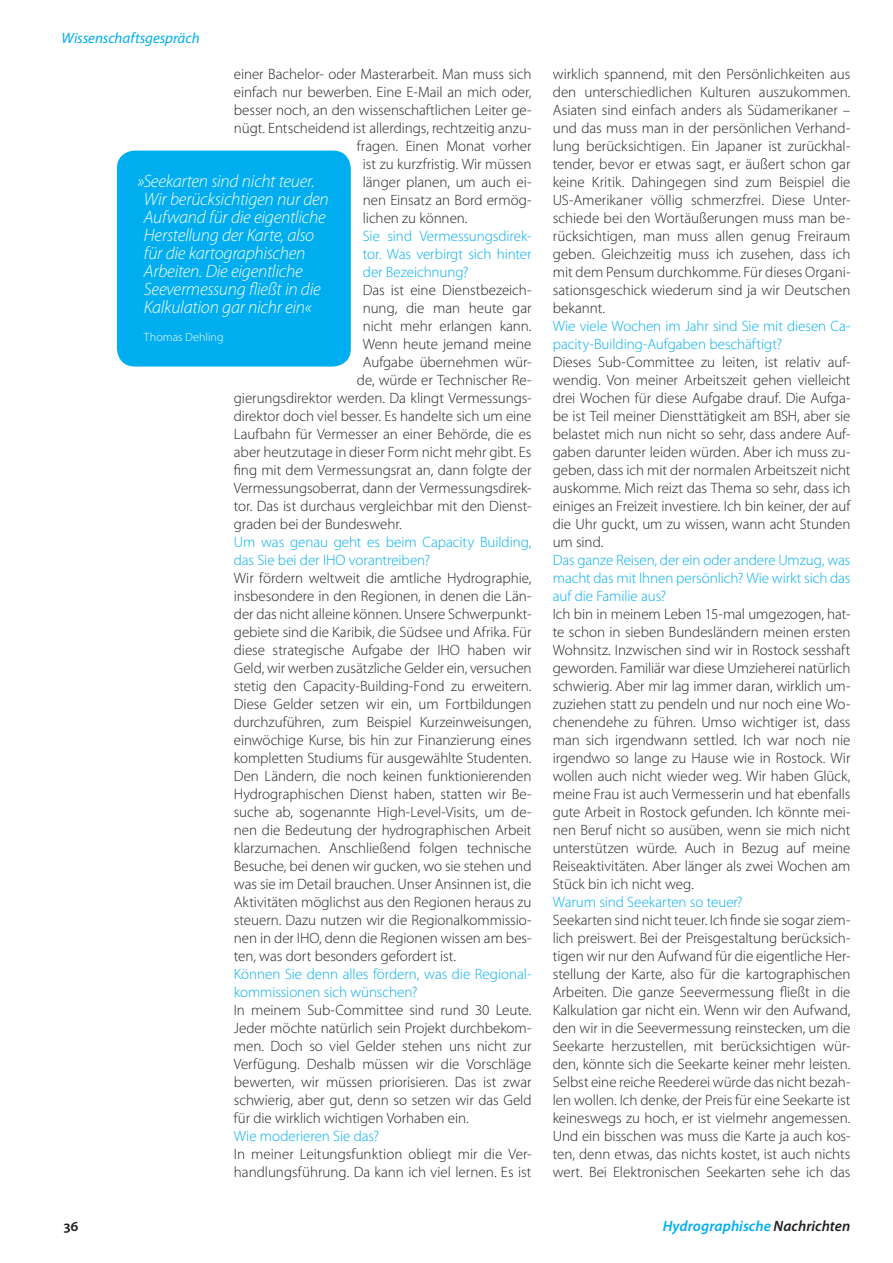
<style>
.page{position:relative;width:893px;height:1263px;background:#fff}
.page>*{position:absolute;margin:0;border:0;box-sizing:border-box;transform-origin:0 0}
.t1{font:italic 300 18px/18px "Myriad Pro";letter-spacing:-.015em;color:#fff}
.t2{font:300 15px/18px "Myriad Pro";letter-spacing:-.005em;color:#231f20;text-align:justify}
.t3{font:300 15px/18px "Myriad Pro";letter-spacing:-.005em;color:#00aeef}
.t4{font:italic 600 15px "Myriad Pro";letter-spacing:.005em;color:#00aeef}
.t5{font:italic 15px "Myriad Pro";letter-spacing:-.005em;color:#00aeef}
.t6{font:600 15px "Myriad Pro";color:#231f20}
.t7{font:300 12px "Myriad Pro";letter-spacing:.005em;color:#fff}
.s1{color:#231f20}
</style>
<div class="page">
<div style="left:117px;top:151px;width:234px;height:216px;background:#00aeef;border-radius:18px"></div>
<p class="t5" style="left:62px;top:28px;width:140px">Wissenschaftsgespräch</p>
<p class="t2" style="left:234px;top:64px;width:299px">einer Bachelor- oder Masterarbeit. Man muss sich</p>
<p class="t2" style="left:234px;top:82px;width:299px">einfach nur bewerben. Eine E-Mail an mich oder,</p>
<p class="t2" style="left:234px;top:100px;width:299px">besser noch, an den wissenschaftlichen Leiter ge-</p>
<p class="t2" style="left:234px;top:118px;width:299px">nügt. Entscheidend ist allerdings, rechtzeitig anzu-</p>
<p class="t2" style="left:357px;top:136px;width:176px">fragen. Einen Monat vorher</p>
<p class="t2" style="left:363px;top:154px;width:170px">ist zu kurzfristig. Wir müssen</p>
<p class="t2" style="left:363px;top:172px;width:170px">länger planen, um auch ei-</p>
<p class="t2" style="left:363px;top:190px;width:170px">nen Einsatz an Bord ermög-</p>
<p class="t2" style="left:363px;top:208px;width:106px">lichen zu können.</p>
<p class="t3" style="left:363px;top:226px;width:170px;text-align:justify">Sie sind Vermessungsdirek&shy;tor. Was verbirgt sich hinter der Bezeichnung?</p>
<p class="t2" style="left:363px;top:280px;width:170px">Das ist eine Dienstbezeich-</p>
<p class="t2" style="left:363px;top:298px;width:170px">nung, die man heute gar</p>
<p class="t2" style="left:363px;top:316px;width:170px">nicht mehr erlangen kann.</p>
<p class="t2" style="left:363px;top:334px;width:170px">Wenn heute jemand meine</p>
<p class="t2" style="left:363px;top:352px;width:170px">Aufgabe übernehmen wür-</p>
<p class="t2" style="left:357px;top:370px;width:176px">de, würde er Technischer Re-</p>
<p class="t2" style="left:234px;top:388px;width:299px">gierungsdirektor werden. Da klingt Vermessungs-</p>
<p class="t2" style="left:234px;top:406px;width:299px">direktor doch viel besser. Es handelte sich um eine</p>
<p class="t2" style="left:234px;top:424px;width:299px">Laufbahn für Vermesser an einer Behörde, die es</p>
<p class="t2" style="left:234px;top:442px;width:299px">aber heutzutage in dieser Form nicht mehr gibt. Es</p>
<p class="t2" style="left:234px;top:460px;width:299px">fing mit dem Vermessungsrat an, dann folgte der</p>
<p class="t2" style="left:234px;top:478px;width:299px">Vermessungsoberrat, dann der Vermessungsdirek-</p>
<p class="t2" style="left:234px;top:496px;width:299px">tor. Das ist durchaus vergleichbar mit den Dienst-</p>
<p class="t2" style="left:234px;top:514px;width:169px">graden bei der Bundeswehr.</p>
<p class="t3" style="left:234px;top:532px;width:299px">Um was genau geht es beim Capacity Building, das Sie bei der IHO vorantreiben?</p>
<p class="t2" style="left:234px;top:568px;width:299px">Wir fördern weltweit die amtliche Hydrographie, insbesondere in den Regionen, in denen die Län&shy;der das nicht alleine können. Unsere Schwerpunkt&shy;gebiete sind die Karibik, die Südsee und Afrika. Für diese strategische Aufgabe der IHO haben wir Geld, wir werben zusätzliche Gelder ein, versuchen stetig den Capacity-Building-Fond zu erweitern.<br>Diese Gelder setzen wir ein, um Fortbildungen durchzuführen, zum Beispiel Kurzeinweisungen, einwöchige Kurse, bis hin zur Finanzierung eines kompletten Studiums für ausgewählte Studenten.<br>Den Ländern, die noch keinen funktionierenden Hydrographischen Dienst haben, statten wir Be&shy;suche ab, sogenannte High-Level-Visits, um de&shy;nen die Bedeutung der hydrographischen Arbeit klarzumachen. Anschließend folgen technische Besuche, bei denen wir gucken, wo sie stehen und was sie im Detail brauchen. Unser Ansinnen ist, die Aktivitäten möglichst aus den Regionen heraus zu steuern. Dazu nutzen wir die Regionalkommissio&shy;nen in der IHO, denn die Regionen wissen am bes&shy;ten, was dort besonders gefordert ist.</p>
<p class="t3" style="left:234px;top:964px;width:299px">Können Sie denn alles fördern, was die Regional&shy;kommissionen sich wünschen?</p>
<p class="t2" style="left:234px;top:1000px;width:299px">In meinem Sub-Committee sind rund 30 Leute.<br>Jeder möchte natürlich sein Projekt durchbekom&shy;men. Doch so viel Gelder stehen uns nicht zur Verfügung. Deshalb müssen wir die Vorschläge bewerten, wir müssen priorisieren. Das ist zwar schwierig, aber gut, denn so setzen wir das Geld für die wirklich wichtigen Vorhaben ein.</p>
<p class="t3" style="left:234px;top:1126px;width:147px">Wie moderieren Sie das?</p>
<p class="t2" style="left:234px;top:1144px;width:299px">In meiner Leitungsfunktion obliegt mir die Ver&shy;handlungsführung. Da kann ich viel lernen. Es ist</p>
<p class="t1" style="left:144px;top:171px;width:186px;text-indent:-6px">»Seekarten sind nicht teuer.<br>Wir berücksichtigen nur den<br>Aufwand für die eigentliche<br>Herstellung der Karte, also für die kartographischen<br>Arbeiten. Die eigentliche<br>Seevermessung fließt in die<br>Kalkulation gar nichr ein«</p>
<p class="t7" style="left:144px;top:330px;width:81px">Thomas Dehling</p>
<p class="t2" style="left:553px;top:64px;width:299px">wirklich spannend, mit den Persönlichkeiten aus den unterschiedlichen Kulturen auszukommen.<br>Asiaten sind einfach anders als Südamerikaner – und das muss man in der persönlichen Verhand&shy;lung berücksichtigen. Ein Japaner ist zurückhal&shy;tender, bevor er etwas sagt, er äußert schon gar keine Kritik. Dahingegen sind zum Beispiel die US-Amerikaner völlig schmerzfrei. Diese Unter&shy;schiede bei den Wortäußerungen muss man be&shy;rücksichtigen, man muss allen genug Freiraum geben. Gleichzeitig muss ich zusehen, dass ich mit dem Pensum durchkomme. Für dieses Organi&shy;sationsgeschick wiederum sind ja wir Deutschen bekannt.</p>
<p class="t3" style="left:553px;top:316px;width:299px">Wie viele Wochen im Jahr sind Sie mit diesen Ca&shy;pacity-Building-Aufgaben beschäftigt?</p>
<p class="t2" style="left:553px;top:352px;width:299px">Dieses Sub-Committee zu leiten, ist relativ auf&shy;wendig. Von meiner Arbeitszeit gehen vielleicht drei Wochen für diese Aufgabe drauf. Die Aufga&shy;be ist Teil meiner Diensttätigkeit am BSH, aber sie belastet mich nun nicht so sehr, dass andere Auf&shy;gaben darunter leiden würden. Aber ich muss zu&shy;geben, dass ich mit der normalen Arbeitszeit nicht auskomme. Mich reizt das Thema so sehr, dass ich einiges an Freizeit investiere. Ich bin keiner, der auf die Uhr guckt, um zu wissen, wann acht Stunden um sind.</p>
<p class="t3" style="left:553px;top:550px;width:299px;text-align:justify">Das ganze Reisen, der ein oder andere Umzug, was macht das mit Ihnen persönlich? Wie wirkt sich das auf die Familie aus?</p>
<p class="t2" style="left:553px;top:604px;width:299px">Ich bin in meinem Leben 15-mal umgezogen, hat&shy;te schon in sieben Bundesländern meinen ersten Wohnsitz. Inzwischen sind wir in Rostock sesshaft geworden. Familiär war diese Umzieherei natürlich schwierig. Aber mir lag immer daran, wirklich um&shy;zuziehen statt zu pendeln und nur noch eine Wo&shy;chenendehe zu führen. Umso wichtiger ist, dass man sich irgendwann settled. Ich war noch nie irgendwo so lange zu Hause wie in Rostock. Wir wollen auch nicht wieder weg. Wir haben Glück, meine Frau ist auch Vermesserin und hat ebenfalls gute Arbeit in Rostock gefunden. Ich könnte mei&shy;nen Beruf nicht so ausüben, wenn sie mich nicht unterstützen würde. Auch in Bezug auf meine Reiseaktivitäten. Aber länger als zwei Wochen am Stück bin ich nicht weg.</p>
<p class="t3" style="left:553px;top:892px;width:191px">Warum sind Seekarten so teuer?</p>
<p class="t2" style="left:553px;top:910px;width:299px">Seekarten sind nicht teuer. Ich finde sie sogar ziem&shy;lich preiswert. Bei der Preisgestaltung berücksich&shy;tigen wir nur den Aufwand für die eigentliche Her&shy;stellung der Karte, also für die kartographischen Arbeiten. Die ganze Seevermessung fließt in die Kalkulation gar nicht ein. Wenn wir den Aufwand, den wir in die Seevermessung reinstecken, um die Seekarte herzustellen, mit berücksichtigen wür&shy;den, könnte sich die Seekarte keiner mehr leisten.<br>Selbst eine reiche Reederei würde das nicht bezah&shy;len wollen. Ich denke, der Preis für eine Seekarte ist keineswegs zu hoch, er ist vielmehr angemessen.<br>Und ein bisschen was muss die Karte ja auch kos&shy;ten, denn etwas, das nichts kostet, ist auch nichts wert. Bei Elektronischen Seekarten sehe ich das</p>
<p class="t6" style="left:64px;top:1216px;width:16px">36</p>
<p class="t4" style="left:663px;top:1216px;width:189px">Hydrographische <span class="s1">Nachrichten</span></p>
</div>
